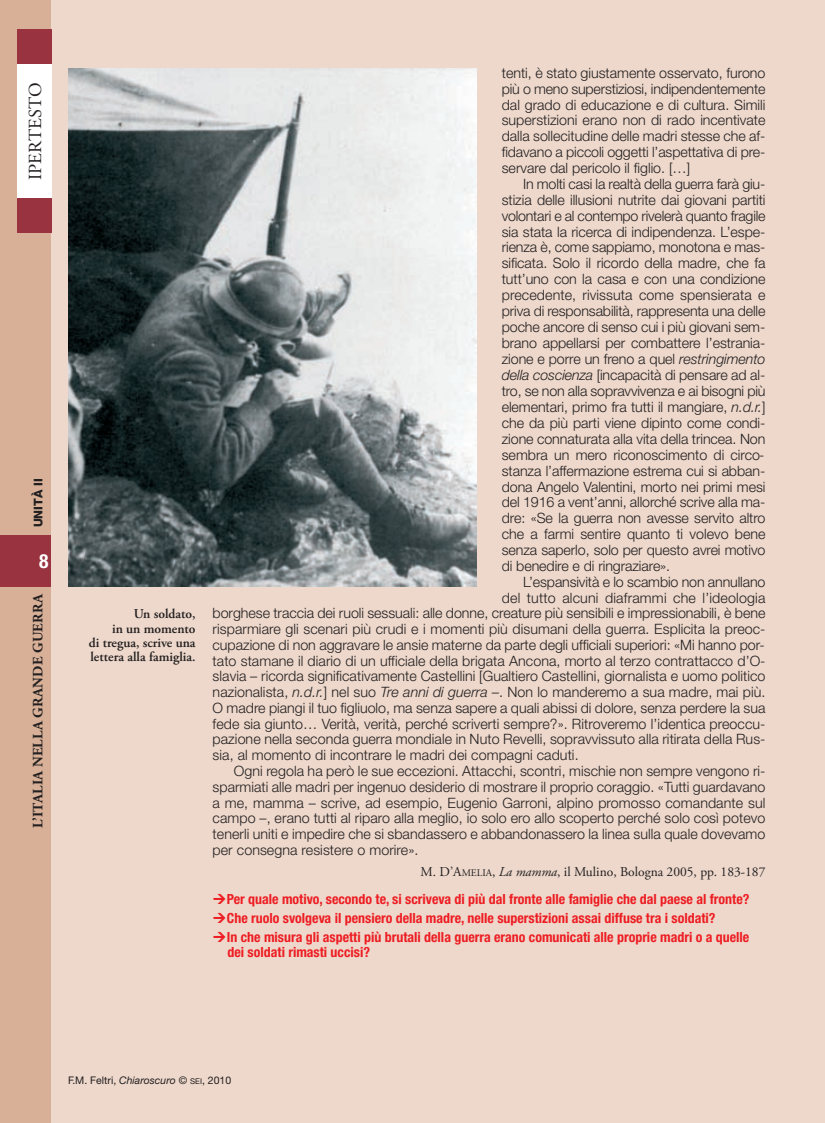
<style>
.page{position:relative;width:825px;height:1123px;background:#fff}
.page>*{position:absolute;margin:0;border:0;box-sizing:border-box;transform-origin:0 0}
.t1{font:700 condensed 19.5px "Helvetica Neue";color:#fff}
.t2{font:18.45px "Adobe Garamond Pro";letter-spacing:.015em;color:#231f20}
.t3{font:300 14.25px/15.9px "Helvetica Neue";letter-spacing:.005em;color:#231f20;text-align:justify}
.t4{font:700 14.25px "Adobe Garamond Pro";letter-spacing:.02em;color:#231f20}
.t5{font:700 condensed 13.95px/19.2px "Helvetica Neue";color:#ee1d23}
.t6{font:600 13.5px/14.2px "Adobe Garamond Pro";color:#231f20;text-align:right}
.t7{font:13.5px "Adobe Garamond Pro";color:#231f20}
.t8{font:800 12px "Helvetica Neue";color:#231f20}
.t9{font:10.5px "Helvetica Neue";color:#231f20}
.s1{font-style:italic}
.s2{font-size:10.2px}
.s3{font-size:7.8px}
</style>
<div class="page">
<div style="left:51px;top:0;width:774px;height:1123px;background:#edd8cb"></div>
<div style="left:0;top:0;width:51px;height:1123px;background:#d7b097"></div>
<div style="left:17px;top:63px;width:34px;height:135px;background:#fff"></div>
<div style="left:17px;top:30px;width:34px;height:34px;background:#98333f"></div>
<div style="left:17px;top:198px;width:34px;height:34px;background:#98333f"></div>
<div style="left:0;top:536px;width:51px;height:51px;background:#98333f"></div>
<img style="left:68px;top:68px;width:408px;height:519px">
<p class="t2" style="left:28px;top:180px;width:99px;rotate:-90deg">IPERTESTO</p>
<p class="t8" style="left:34px;top:527px;width:51px;rotate:-90deg">UNITÀ II</p>
<h1 class="t1" style="left:39px;top:554px;width:11px">8</h1>
<p class="t4" style="left:32px;top:827px;width:235px;rotate:-90deg">L’ITALIA NELLA GRANDE GUERRA</p>
<p class="t6" style="left:89px;top:608px;width:108px">Un soldato,<br>in un momento<br>di tregua, scrive una lettera alla famiglia.</p>
<p class="t3" style="left:502px;top:67px;width:265px">tenti, è stato giustamente osservato, furono più o meno superstiziosi, indipendentemente dal grado di educazione e di cultura. Simili superstizioni erano non di rado incentivate dalla sollecitudine delle madri stesse che af&shy;fidavano a piccoli oggetti l’aspettativa di pre&shy;servare dal pericolo il figlio. […]</p>
<p class="t3" style="left:502px;top:177px;width:265px;text-indent:21px">In molti casi la realtà della guerra farà giu&shy;stizia delle illusioni nutrite dai giovani partiti volontari e al contempo rivelerà quanto fragile sia stata la ricerca di indipendenza. L’espe&shy;rienza è, come sappiamo, monotona e mas&shy;sificata. Solo il ricordo della madre, che fa tutt’uno con la casa e con una condizione precedente, rivissuta come spensierata e priva di responsabilità, rappresenta una delle poche ancore di senso cui i più giovani sem&shy;brano appellarsi per combattere l’estrania&shy;zione e porre un freno a quel <span class="s1">restringimento della coscienza</span> [incapacità di pensare ad al&shy;tro, se non alla sopravvivenza e ai bisogni più elementari, primo fra tutti il mangiare, <span class="s1">n.d.r.</span>] che da più parti viene dipinto come condi&shy;zione connaturata alla vita della trincea. Non sembra un mero riconoscimento di circo&shy;stanza l’affermazione estrema cui si abban&shy;dona Angelo Valentini, morto nei primi mesi del 1916 a vent’anni, allorché scrive alla ma&shy;dre: «Se la guerra non avesse servito altro che a farmi sentire quanto ti volevo bene senza saperlo, solo per questo avrei motivo di benedire e di ringraziare».</p>
<p class="t3" style="left:523px;top:575px;width:244px">L’espansività e lo scambio non annullano</p>
<p class="t3" style="left:502px;top:591px;width:265px">del tutto alcuni diaframmi che l’ideologia</p>
<p class="t3" style="left:213px;top:607px;width:554px">borghese traccia dei ruoli sessuali: alle donne, creature più sensibili e impressionabili, è bene</p>
<p class="t3" style="left:213px;top:622px;width:554px">risparmiare gli scenari più crudi e i momenti più disumani della guerra. Esplicita la preoc-</p>
<p class="t3" style="left:213px;top:638px;width:554px">cupazione di non aggravare le ansie materne da parte degli ufficiali superiori: «Mi hanno por-</p>
<p class="t3" style="left:213px;top:654px;width:554px">tato stamane il diario di un ufficiale della brigata Ancona, morto al terzo contrattacco d’O-</p>
<p class="t3" style="left:213px;top:670px;width:554px">slavia – ricorda significativamente Castellini [Gualtiero Castellini, giornalista e uomo politico</p>
<p class="t3" style="left:213px;top:685px;width:554px">nazionalista, <span class="s1">n.d.r.</span>] nel suo <span class="s1">Tre anni di guerra –</span>. Non lo manderemo a sua madre, mai più.</p>
<p class="t3" style="left:213px;top:701px;width:554px">O madre piangi il tuo figliuolo, ma senza sapere a quali abissi di dolore, senza perdere la sua</p>
<p class="t3" style="left:213px;top:717px;width:554px">fede sia giunto… Verità, verità, perché scriverti sempre?». Ritroveremo l’identica preoccu-</p>
<p class="t3" style="left:213px;top:733px;width:554px">pazione nella seconda guerra mondiale in Nuto Revelli, sopravvissuto alla ritirata della Rus-</p>
<p class="t3" style="left:213px;top:748px;width:367px">sia, al momento di incontrare le madri dei compagni caduti.</p>
<p class="t3" style="left:234px;top:764px;width:533px">Ogni regola ha però le sue eccezioni. Attacchi, scontri, mischie non sempre vengono ri-</p>
<p class="t3" style="left:213px;top:780px;width:554px">sparmiati alle madri per ingenuo desiderio di mostrare il proprio coraggio. «Tutti guardavano</p>
<p class="t3" style="left:213px;top:795px;width:554px">a me, mamma – scrive, ad esempio, Eugenio Garroni, alpino promosso comandante sul</p>
<p class="t3" style="left:213px;top:811px;width:554px">campo –, erano tutti al riparo alla meglio, io solo ero allo scoperto perché solo così potevo</p>
<p class="t3" style="left:213px;top:827px;width:554px">tenerli uniti e impedire che si sbandassero e abbandonassero la linea sulla quale dovevamo</p>
<p class="t3" style="left:213px;top:843px;width:207px">per consegna resistere o morire».</p>
<p class="t7" style="left:420px;top:866px;width:346px">M. D’A<span class="s2">MELIA</span>, <span class="s1">La mamma</span>, il Mulino, Bologna 2005, pp. 183-187</p>
<p class="t5" style="left:227px;top:890px;width:524px">Per quale motivo, secondo te, si scriveva di più dal fronte alle famiglie che dal paese al fronte?<br>Che ruolo svolgeva il pensiero della madre, nelle superstizioni assai diffuse tra i soldati?<br>In che misura gli aspetti più brutali della guerra erano comunicati alle proprie madri o a quelle</p>
<p class="t5" style="left:227px;top:944px;width:144px">dei soldati rimasti uccisi?</p>
<p class="t9" style="left:68px;top:1076px;width:165px">F.M. Feltri, <span class="s1">Chiaroscuro</span> © <span class="s3">SEI</span>, 2010</p>
</div>
